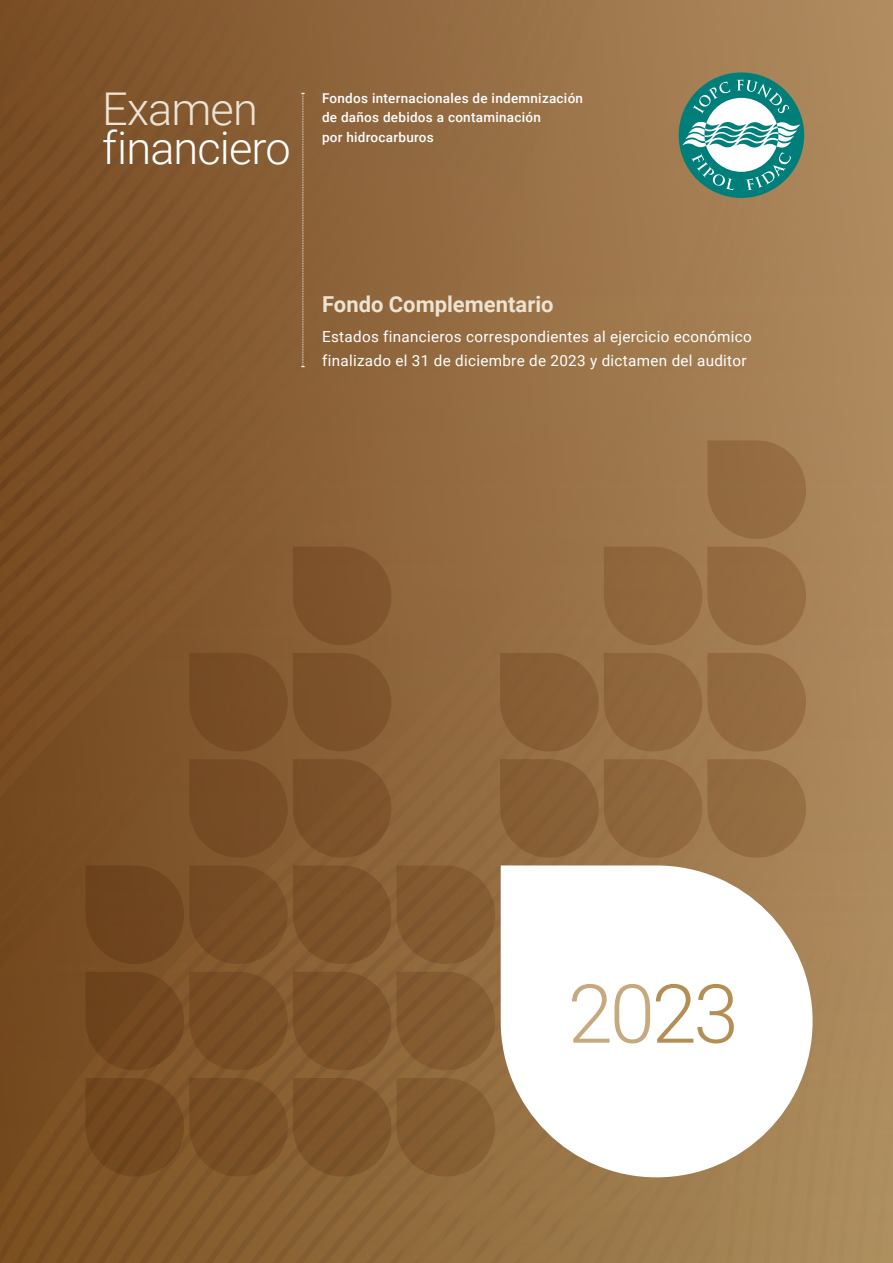
<style>
.page{position:relative;width:893px;height:1263px;background:#fff}
.page>*{position:absolute;margin:0;border:0;box-sizing:border-box;transform-origin:0 0}
.t1{font:300 81.45px "Roboto";color:#c6a97e}
.t2{font:300 45.15px/39px "Roboto";letter-spacing:-.02em;color:#fff}
.t3{font:700 22.05px "Roboto";color:#ece3d3}
.t4{font:15.3px/24.2px "Roboto";letter-spacing:.02em;color:#fff}
.t5{font:500 13.5px/19.5px "Roboto";letter-spacing:.02em;color:#fff}
.s1{color:#ece3d3}
.s2{color:#b38e55}
</style>
<div class="page">
<img style="left:0;top:0;width:893px;height:1263px">
<svg style="left:301px;top:93px;width:4px;height:274px"></svg>
<svg style="left:501px;top:865px;width:312px;height:312px"></svg>
<div style="left:679px;top:72px;width:125px;height:126px;background:#007e7a;border-radius:50%"></div>
<svg style="left:682px;top:80px;width:118px;height:110px"></svg>
<svg style="left:500px;top:759px;width:306px;height:99px;background:#91693f"></svg>
<svg style="left:189px;top:759px;width:202px;height:99px;background:#7b5129"></svg>
<svg style="left:86px;top:865px;width:409px;height:99px;background:#7c5229"></svg>
<svg style="left:86px;top:972px;width:409px;height:98px;background:#7c5329"></svg>
<svg style="left:86px;top:1078px;width:409px;height:98px;background:#7d5429"></svg>
<svg style="left:707px;top:440px;width:99px;height:99px;background:#976f45"></svg>
<svg style="left:604px;top:547px;width:202px;height:98px;background:#956c42"></svg>
<svg style="left:293px;top:547px;width:98px;height:98px;background:#80552c"></svg>
<svg style="left:500px;top:653px;width:306px;height:98px;background:#91693f"></svg>
<svg style="left:189px;top:653px;width:202px;height:98px;background:#7c5129"></svg>
<p class="t2" style="left:102px;top:88px;width:190px"><span class="s1">Examen </span>financiero</p>
<p class="t5" style="left:322px;top:88px;width:263px">Fondos internacionales de indemnización de daños debidos a contaminación<br>por hidrocarburos</p>
<p class="t3" style="left:322px;top:289px;width:233px">Fondo Complementario</p>
<p class="t4" style="left:322px;top:324px;width:431px">Estados financieros correspondientes al ejercicio económico finalizado el 31 de diciembre de 2023 y dictamen del auditor</p>
<p class="t1" style="left:568px;top:957px;width:172px">20<span class="s2">23</span></p>
</div>
